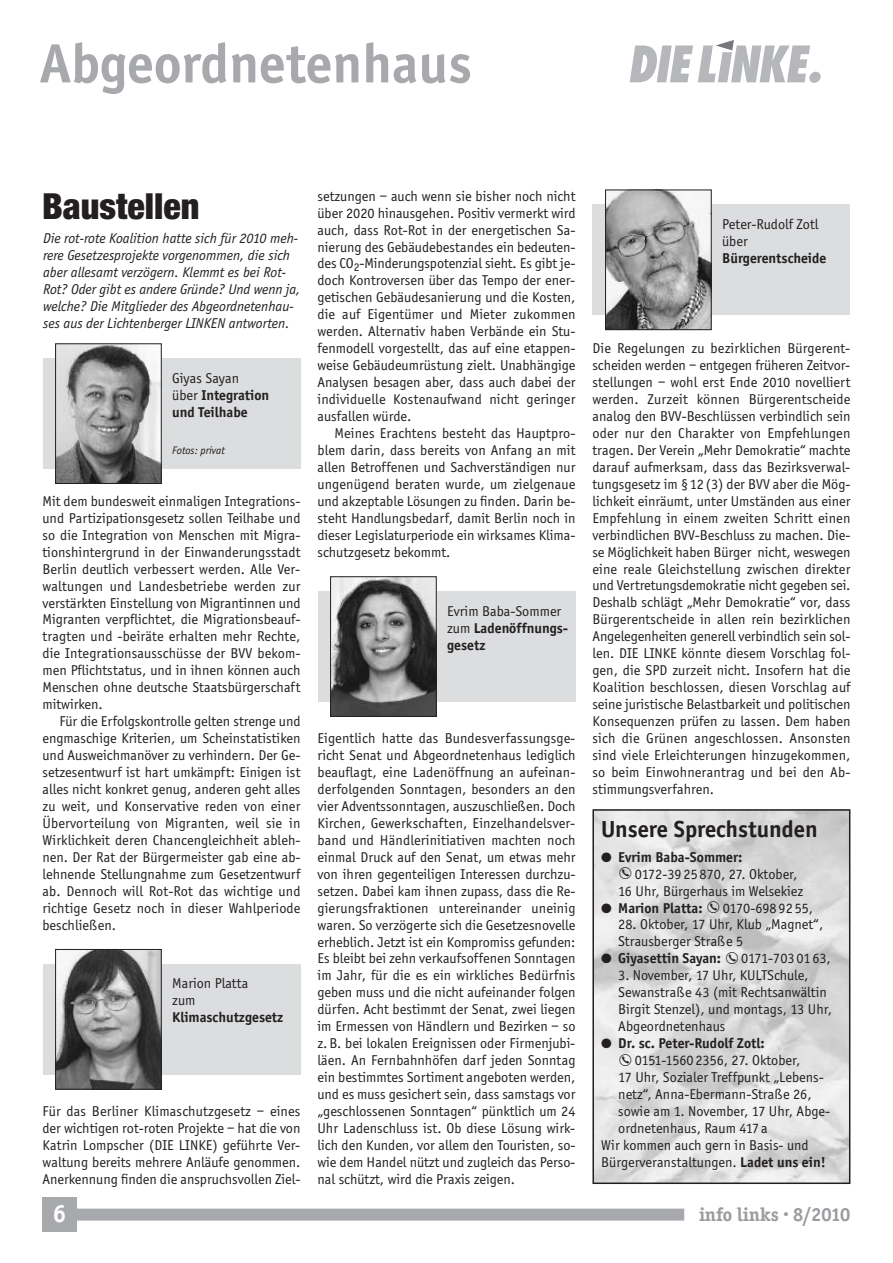
<style>
.page{position:relative;width:893px;height:1263px;background:#fff}
.page>*{position:absolute;margin:0;border:0;box-sizing:border-box;transform-origin:0 0}
.t1{font:700 57px "Officina Sans";color:#a8a9ad}
.t2{font:900 condensed 36px "Helvetica Neue";color:#231f20}
.t3{font:700 25.5px "Officina Sans";color:#fff}
.t4{font:700 24px "Officina Sans";color:#231f20}
.t5{font:700 19.5px "Officina Serif";color:#999b9e}
.t6{font:14.7px/17px "Officina Sans";color:#231f20;text-align:justify}
.t7{font:italic 14.7px/17px "Officina Sans";color:#231f20}
.t8{font:700 14.7px/17px "Officina Sans";color:#231f20}
.t9{font:14.7px "Officina Sans";letter-spacing:-.02em;color:#231f20}
.t10{font:italic 11.25px "Officina Sans";color:#231f20}
.s1{font-weight:400}
.s2{font-weight:700}
</style>
<div class="page">
<div style="left:43px;top:1198px;width:34px;height:34px;background:#a8a9ad"></div>
<div style="left:75px;top:1208px;width:609px;height:12px;background:#a8a9ad"></div>
<svg style="left:630px;top:40px;width:191px;height:43px"></svg>
<img style="left:595px;top:812px;width:252px;height:369px">
<div style="left:592px;top:809px;width:258px;height:375px;border:2px solid #231f20"></div>
<div style="left:43px;top:964px;width:257px;height:110px;background:#dcdddf"></div>
<img style="left:57px;top:951px;width:103px;height:136px">
<div style="left:55px;top:949px;width:107px;height:140px;border:1px solid #231f20"></div>
<div style="left:317px;top:591px;width:258px;height:111px;background:#dcdddf"></div>
<img style="left:332px;top:578px;width:103px;height:137px">
<div style="left:330px;top:576px;width:107px;height:141px;border:1px solid #231f20"></div>
<div style="left:592px;top:205px;width:258px;height:110px;background:#dcdddf"></div>
<img style="left:607px;top:192px;width:102px;height:136px">
<div style="left:605px;top:190px;width:106px;height:140px;border:1px solid #231f20"></div>
<div style="left:43px;top:358px;width:257px;height:111px;background:#dcdddf"></div>
<img style="left:57px;top:345px;width:103px;height:137px">
<div style="left:55px;top:343px;width:107px;height:141px;border:1px solid #231f20"></div>
<svg style="left:620px;top:867px;width:11px;height:12px"></svg>
<svg style="left:708px;top:901px;width:11px;height:12px"></svg>
<svg style="left:726px;top:952px;width:12px;height:12px"></svg>
<svg style="left:620px;top:1054px;width:11px;height:12px"></svg>
<h1 class="t1" style="left:40px;top:29px;width:433px">Abgeordnetenhaus</h1>
<h2 class="t2" style="left:42px;top:193px;width:159px">Baustellen</h2>
<p class="t7" style="left:43px;top:230px;width:259px">Die rot-rote Koalition hatte sich für 2010 meh&shy;rere Gesetzesprojekte vorgenommen, die sich aber allesamt verzögern. Klemmt es bei Rot-Rot? Oder gibt es andere Gründe? Und wenn ja, welche? Die Mitglieder des Abgeordnetenhau&shy;ses aus der Lichtenberger LINKEN antworten.</p>
<p class="t8" style="left:172px;top:369px;width:99px"><span class="s1">Giyas Sayan<br>über</span> Integration und Teilhabe</p>
<p class="t10" style="left:172px;top:444px;width:54px">Fotos: privat</p>
<p class="t6" style="left:43px;top:492px;width:259px">Mit dem bundesweit einmaligen Integrations&shy;und Partizipationsgesetz sollen Teilhabe und so die Integration von Menschen mit Migra&shy;tionshintergrund in der Einwanderungsstadt Berlin deutlich verbessert werden. Alle Ver&shy;waltungen und Landesbetriebe werden zur verstärkten Einstellung von Migrantinnen und Migranten verpflichtet, die Migrationsbeauf&shy;tragten und -beiräte erhalten mehr Rechte, die Integrationsausschüsse der BVV bekom&shy;men Pflichtstatus, und in ihnen können auch Menschen ohne deutsche Staatsbürgerschaft mitwirken.</p>
<p class="t6" style="left:43px;top:713px;width:259px;text-indent:17px">Für die Erfolgskontrolle gelten strenge und engmaschige Kriterien, um Scheinstatistiken und Ausweichmanöver zu verhindern. Der Ge&shy;setzesentwurf ist hart umkämpft: Einigen ist alles nicht konkret genug, anderen geht alles zu weit, und Konservative reden von einer Übervorteilung von Migranten, weil sie in Wirklichkeit deren Chancengleichheit ableh&shy;nen. Der Rat der Bürgermeister gab eine ab&shy;lehnende Stellungnahme zum Gesetzentwurf ab. Dennoch will Rot-Rot das wichtige und richtige Gesetz noch in dieser Wahlperiode beschließen.</p>
<p class="t6" style="left:172px;top:975px;width:78px">Marion Platta zum</p>
<p class="t8" style="left:172px;top:1009px;width:113px">Klimaschutzgesetz</p>
<p class="t6" style="left:43px;top:1102px;width:259px">Für das Berliner Klimaschutzgesetz – eines der wichtigen rot-roten Projekte – hat die von Katrin Lompscher (DIE LINKE) geführte Ver&shy;waltung bereits mehrere Anläufe genommen.<br>Anerkennung finden die anspruchsvollen Ziel-</p>
<p class="t6" style="left:317px;top:187px;width:259px">setzungen – auch wenn sie bisher noch nicht über 2020 hinausgehen. Positiv vermerkt wird auch, dass Rot-Rot in der energetischen Sa&shy;nierung des Gebäudebestandes ein bedeuten&shy;des CO<sub>2</sub>-Minderungspotenzial sieht. Es gibt je&shy;doch Kontroversen über das Tempo der ener&shy;getischen Gebäudesanierung und die Kosten, die auf Eigentümer und Mieter zukommen werden. Alternativ haben Verbände ein Stu&shy;fenmodell vorgestellt, das auf eine etappen&shy;weise Gebäudeumrüstung zielt. Unabhängige Analysen besagen aber, dass auch dabei der individuelle Kostenaufwand nicht geringer ausfallen würde.</p>
<p class="t6" style="left:317px;top:424px;width:259px;text-indent:17px">Meines Erachtens besteht das Hauptpro&shy;blem darin, dass bereits von Anfang an mit allen Betroffenen und Sachverständigen nur ungenügend beraten wurde, um zielgenaue und akzeptable Lösungen zu finden. Darin be&shy;steht Handlungsbedarf, damit Berlin noch in dieser Legislaturperiode ein wirksames Klima&shy;schutzgesetz bekommt.</p>
<p class="t8" style="left:447px;top:602px;width:122px"><span class="s1">Evrim Baba-Sommer zum</span> Ladenöffnungs&shy;gesetz</p>
<p class="t6" style="left:317px;top:729px;width:259px">Eigentlich hatte das Bundesverfassungsge&shy;richt Senat und Abgeordnetenhaus lediglich beauflagt, eine Ladenöffnung an aufeinan&shy;derfolgenden Sonntagen, besonders an den vier Adventssonntagen, auszuschließen. Doch Kirchen, Gewerkschaften, Einzelhandelsver&shy;band und Händlerinitiativen machten noch einmal Druck auf den Senat, um etwas mehr von ihren gegenteiligen Interessen durchzu&shy;setzen. Dabei kam ihnen zupass, dass die Re&shy;gierungsfraktionen untereinander uneinig waren. So verzögerte sich die Gesetzesnovelle erheblich. Jetzt ist ein Kompromiss gefunden:<br>Es bleibt bei zehn verkaufsoffenen Sonntagen im Jahr, für die es ein wirkliches Bedürfnis geben muss und die nicht aufeinander folgen dürfen. Acht bestimmt der Senat, zwei liegen im Ermessen von Händlern und Bezirken – so z.B. bei lokalen Ereignissen oder Firmenjubi&shy;läen. An Fernbahnhöfen darf jeden Sonntag ein bestimmtes Sortiment angeboten werden, und es muss gesichert sein, dass samstags vor „geschlossenen Sonntagen“ pünktlich um 24<br>Uhr Ladenschluss ist. Ob diese Lösung wirk&shy;lich den Kunden, vor allem den Touristen, so&shy;wie dem Handel nützt und zugleich das Perso&shy;nal schützt, wird die Praxis zeigen.</p>
<p class="t6" style="left:722px;top:215px;width:98px">Peter-Rudolf Zotl über</p>
<p class="t8" style="left:722px;top:249px;width:106px">Bürgerentscheide</p>
<p class="t6" style="left:592px;top:340px;width:259px">Die Regelungen zu bezirklichen Bürgerent&shy;scheiden werden – entgegen früheren Zeitvor&shy;stellungen – wohl erst Ende 2010 novelliert werden. Zurzeit können Bürgerentscheide analog den BVV-Beschlüssen verbindlich sein oder nur den Charakter von Empfehlungen tragen. Der Verein „Mehr Demokratie“ machte darauf aufmerksam, dass das Bezirksverwal&shy;tungsgesetz im § 12 (3) der BVV aber die Mög&shy;lichkeit einräumt, unter Umständen aus einer Empfehlung in einem zweiten Schritt einen verbindlichen BVV-Beschluss zu machen. Die&shy;se Möglichkeit haben Bürger nicht, weswegen eine reale Gleichstellung zwischen direkter und Vertretungsdemokratie nicht gegeben sei.<br>Deshalb schlägt „Mehr Demokratie“ vor, dass Bürgerentscheide in allen rein bezirklichen Angelegenheiten generell verbindlich sein sol&shy;len. DIE LINKE könnte diesem Vorschlag fol&shy;gen, die SPD zurzeit nicht. Insofern hat die Koalition beschlossen, diesen Vorschlag auf seine juristische Belastbarkeit und politischen Konsequenzen prüfen zu lassen. Dem haben sich die Grünen angeschlossen. Ansonsten sind viele Erleichterungen hinzugekommen, so beim Einwohnerantrag und bei den Ab&shy;stimmungsverfahren.</p>
<h3 class="t4" style="left:601px;top:815px;width:218px">Unsere Sprechstunden</h3>
<p class="t8" style="left:601px;top:848px;width:143px">● Evrim Baba-Sommer:</p>
<p class="t6" style="left:635px;top:865px;width:164px">0172-39 25 870, 27. Oktober,</p>
<p class="t6" style="left:618px;top:882px;width:186px">16 Uhr, Bürgerhaus im Welsekiez</p>
<p class="t8" style="left:601px;top:899px;width:103px">● Marion Platta:</p>
<p class="t6" style="left:723px;top:899px;width:92px">0170-698 92 55,</p>
<p class="t6" style="left:618px;top:916px;width:207px">28. Oktober, 17 Uhr, Klub „Magnet“,<br>Strausberger Straße 5</p>
<p class="t8" style="left:601px;top:950px;width:121px">● Giyasettin Sayan:</p>
<p class="t9" style="left:741px;top:950px;width:91px">0171-703 01 63,</p>
<p class="t6" style="left:618px;top:967px;width:215px;text-align:left">3. November, 17 Uhr, KULTSchule,<br>Sewanstraße 43 (mit Rechtsanwältin<br>Birgit Stenzel), und montags, 13 Uhr,<br>Abgeordnetenhaus</p>
<p class="t8" style="left:601px;top:1034px;width:165px">● Dr. sc. Peter-Rudolf Zotl:</p>
<p class="t6" style="left:635px;top:1051px;width:167px">0151-15602356, 27. Oktober,</p>
<p class="t6" style="left:618px;top:1068px;width:207px">17 Uhr, Sozialer Treffpunkt „Lebens-</p>
<p class="t6" style="left:618px;top:1085px;width:195px">netz“, Anna-Ebermann-Straße 26,</p>
<p class="t6" style="left:618px;top:1102px;width:213px">sowie am 1. November, 17 Uhr, Abge-</p>
<p class="t6" style="left:618px;top:1119px;width:151px">ordnetenhaus, Raum 417 a</p>
<p class="t6" style="left:601px;top:1136px;width:209px">Wir kommen auch gern in Basis- und</p>
<p class="t6" style="left:601px;top:1153px;width:226px">Bürgerveranstaltungen. <span class="s2">Ladet uns ein!</span></p>
<h3 class="t3" style="left:53px;top:1198px;width:15px">6</h3>
<h3 class="t5" style="left:699px;top:1202px;width:153px">info links · 8/2010</h3>
</div>
